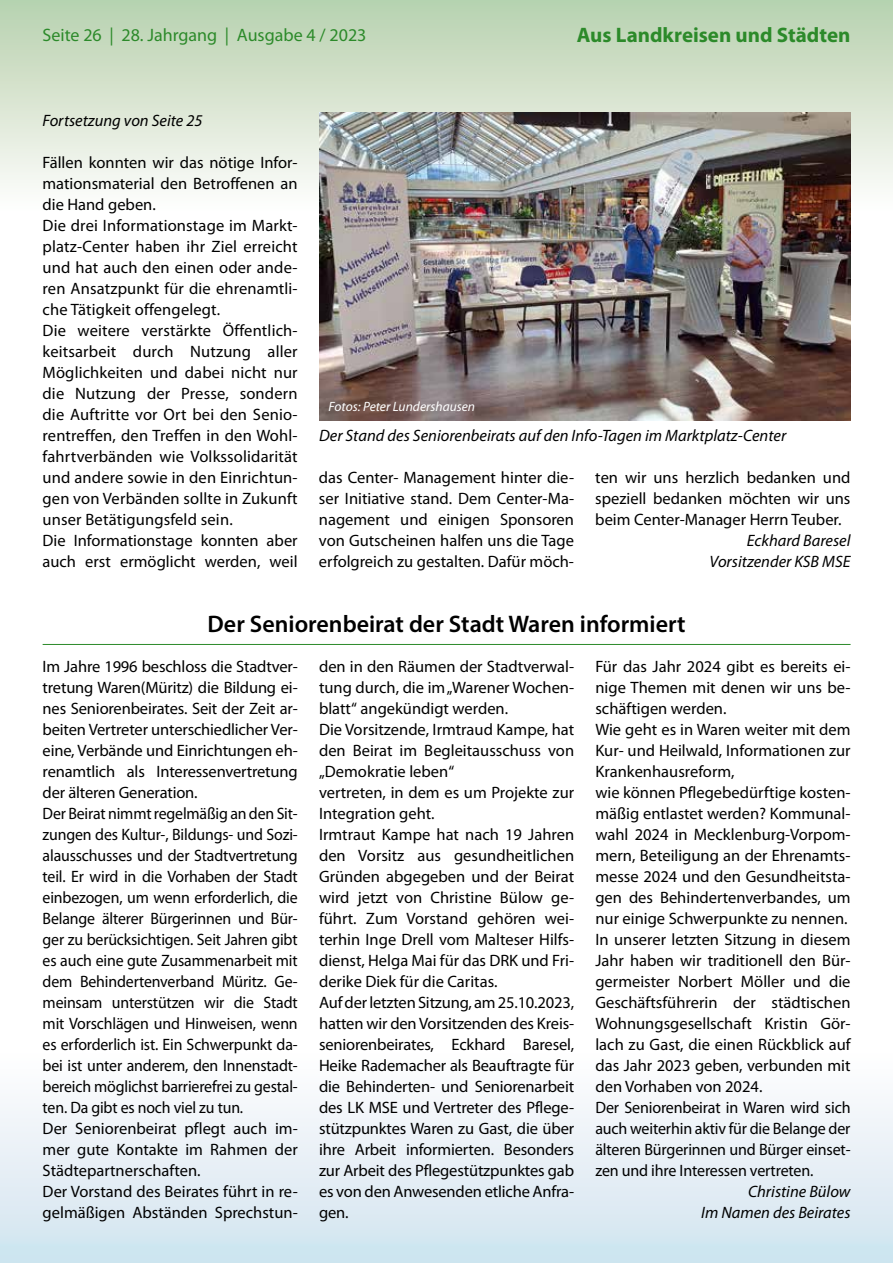
<style>
.page{position:relative;width:893px;height:1263px;background:#fff}
.page>*{position:absolute;margin:0;border:0;box-sizing:border-box;transform-origin:0 0}
.t1{font:600 24px "Myriad Pro";color:#000}
.t2{font:700 21px "Myriad Pro";color:#2c8a2a}
.t3{font:18px "Myriad Pro";color:#2c8a2a}
.t4{font:16.5px/21px "Myriad Pro";color:#000}
.t5{font:italic 16.5px/21px "Myriad Pro";color:#000;text-align:right}
.t6{font:italic 13.5px "Myriad Pro";color:#fff}
</style>
<div class="page">
<div style="left:0;top:1050px;width:893px;height:213px;background:linear-gradient(to bottom,#fffeff,#cfe4ef)"></div>
<div style="left:0;top:0;width:893px;height:213px;background:linear-gradient(to bottom,#b7d1ae,#fffdfc)"></div>
<hr style="left:43px;top:644px;width:808px;height:1px;background:#2c8a2a">
<img style="left:319px;top:112px;width:531px;height:308px">
<p class="t3" style="left:43px;top:24px;width:325px">Seite 26 | 28. Jahrgang | Ausgabe 4 / 2023</p>
<p class="t2" style="left:577px;top:21px;width:275px">Aus Landkreisen und Städten</p>
<p class="t5" style="left:43px;top:110px;width:162px">Fortsetzung von Seite 25</p>
<p class="t4" style="left:43px;top:152px;width:257px">Fällen konnten wir das nötige Infor&shy;mationsmaterial den Betroffenen an die Hand geben.<br>Die drei Informationstage im Markt&shy;platz-Center haben ihr Ziel erreicht und hat auch den einen oder ande&shy;ren Ansatzpunkt für die ehrenamtli&shy;che Tätigkeit offengelegt.<br>Die weitere verstärkte Öffentlich&shy;keitsarbeit durch Nutzung aller Möglichkeiten und dabei nicht nur die Nutzung der Presse, sondern die Auftritte vor Ort bei den Senio&shy;rentreffen, den Treffen in den Wohl&shy;fahrtverbänden wie Volkssolidarität und andere sowie in den Einrichtun&shy;gen von Verbänden sollte in Zukunft unser Betätigungsfeld sein.<br>Die Informationstage konnten aber auch erst ermöglicht werden, weil</p>
<p class="t6" style="left:329px;top:398px;width:148px">Fotos: Peter Lundershausen</p>
<p class="t5" style="left:319px;top:425px;width:469px">Der Stand des Seniorenbeirats auf den Info-Tagen im Marktplatz-Center</p>
<p class="t4" style="left:319px;top:467px;width:257px;text-align:justify">das Center- Management hinter die&shy;ser Initiative stand. Dem Center-Ma&shy;nagement und einigen Sponsoren von Gutscheinen halfen uns die Tage erfolgreich zu gestalten. Dafür möch-</p>
<p class="t4" style="left:595px;top:467px;width:257px;text-align:justify">ten wir uns herzlich bedanken und speziell bedanken möchten wir uns beim Center-Manager Herrn Teuber.</p>
<p class="t5" style="left:710px;top:530px;width:142px">Eckhard Baresel<br>Vorsitzender KSB MSE</p>
<h1 class="t1" style="left:208px;top:608px;width:480px">Der Seniorenbeirat der Stadt Waren informiert</h1>
<p class="t4" style="left:43px;top:656px;width:257px">Im Jahre 1996 beschloss die Stadtver&shy;tretung Waren(Müritz) die Bildung ei&shy;nes Seniorenbeirates. Seit der Zeit ar&shy;beiten Vertreter unterschiedlicher Ver&shy;eine, Verbände und Einrichtungen eh&shy;renamtlich als Interessenvertretung der älteren Generation.<br>Der Beirat nimmt regelmäßig an den Sit&shy;zungen des Kultur-, Bildungs- und Sozi&shy;alausschusses und der Stadtvertretung teil. Er wird in die Vorhaben der Stadt einbezogen, um wenn erforderlich, die Belange älterer Bürgerinnen und Bür&shy;ger zu berücksichtigen. Seit Jahren gibt es auch eine gute Zusammenarbeit mit dem Behindertenverband Müritz. Ge&shy;meinsam unterstützen wir die Stadt mit Vorschlägen und Hinweisen, wenn es erforderlich ist. Ein Schwerpunkt da&shy;bei ist unter anderem, den Innenstadt&shy;bereich möglichst barrierefrei zu gestal&shy;ten. Da gibt es noch viel zu tun.<br>Der Seniorenbeirat pflegt auch im&shy;mer gute Kontakte im Rahmen der Städtepartnerschaften.<br>Der Vorstand des Beirates führt in re&shy;gelmäßigen Abständen Sprechstun-</p>
<p class="t4" style="left:319px;top:656px;width:257px">den in den Räumen der Stadtverwal&shy;tung durch, die im „Warener Wochen&shy;blatt“ angekündigt werden.<br>Die Vorsitzende, Irmtraud Kampe, hat den Beirat im Begleitausschuss von „Demokratie leben“<br>vertreten, in dem es um Projekte zur Integration geht.<br>Irmtraut Kampe hat nach 19 Jahren den Vorsitz aus gesundheitlichen Gründen abgegeben und der Beirat wird jetzt von Christine Bülow ge&shy;führt. Zum Vorstand gehören wei&shy;terhin Inge Drell vom Malteser Hilfs&shy;dienst, Helga Mai für das DRK und Fri&shy;derike Diek für die Caritas.<br>Auf der letzten Sitzung, am 25.10.2023, hatten wir den Vorsitzenden des Kreis&shy;seniorenbeirates, Eckhard Baresel, Heike Rademacher als Beauftragte für die Behinderten- und Seniorenarbeit des LK MSE und Vertreter des Pflege&shy;stützpunktes Waren zu Gast, die über ihre Arbeit informierten. Besonders zur Arbeit des Pflegestützpunktes gab es von den Anwesenden etliche Anfra&shy;gen.</p>
<p class="t4" style="left:595px;top:656px;width:257px">Für das Jahr 2024 gibt es bereits ei&shy;nige Themen mit denen wir uns be&shy;schäftigen werden.<br>Wie geht es in Waren weiter mit dem Kur- und Heilwald, Informationen zur Krankenhausreform,<br>wie können Pflegebedürftige kosten&shy;mäßig entlastet werden? Kommunal&shy;wahl 2024 in Mecklenburg-Vorpom&shy;mern, Beteiligung an der Ehrenamts&shy;messe 2024 und den Gesundheitsta&shy;gen des Behindertenverbandes, um nur einige Schwerpunkte zu nennen.<br>In unserer letzten Sitzung in diesem Jahr haben wir traditionell den Bür&shy;germeister Norbert Möller und die Geschäftsführerin der städtischen Wohnungsgesellschaft Kristin Gör&shy;lach zu Gast, die einen Rückblick auf das Jahr 2023 geben, verbunden mit den Vorhaben von 2024.<br>Der Seniorenbeirat in Waren wird sich auch weiterhin aktiv für die Belange der älteren Bürgerinnen und Bürger einset&shy;zen und ihre Interessen vertreten.</p>
<p class="t5" style="left:701px;top:1181px;width:151px">Christine Bülow<br>Im Namen des Beirates</p>
</div>
